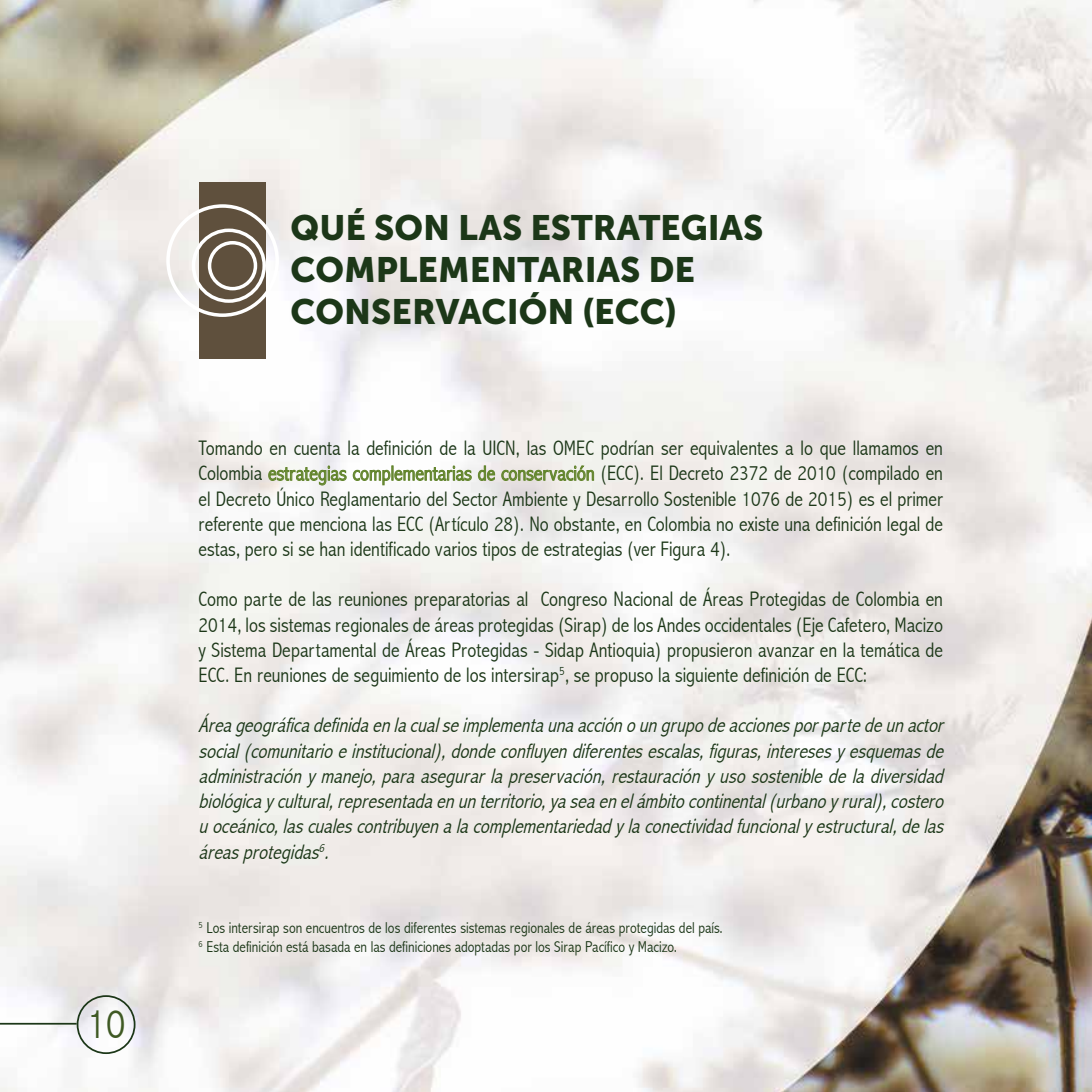
<style>
.page{position:relative;width:1092px;height:1092px;background:#fff}
.page>*{position:absolute;margin:0;border:0;box-sizing:border-box;transform-origin:0 0}
.t1{font:300 condensed 42px "Abadi";color:#3f5924}
.t2{font:35px/42px "Museo Sans 900";color:#1c3718}
.t3{font:300 condensed 21px/25.2px "Abadi";color:#1c3718;text-align:justify}
.t4{font:italic 300 condensed 21px/25.2px "Abadi";color:#1c3718;text-align:justify}
.t5{font:300 condensed 15.75px/18.9px "Abadi";color:#1c3718}
.s1{color:#63852d}
</style>
<div class="page">
<img style="left:0;top:0;width:1091px;height:1091px">
<div style="left:77px;top:995px;width:58px;height:58px;border:2px solid #1c3718;border-radius:50%"></div>
<hr style="left:0;top:1022px;width:77px;height:2px;background:#1c3718">
<div style="left:199px;top:182px;width:67px;height:176px;background:#5f503d"></div>
<div style="left:192px;top:228px;width:74px;height:75px;border:4px solid #fff;border-radius:50%"></div>
<div style="left:166px;top:204px;width:113px;height:113px;border:4px solid #fff;border-radius:50%"></div>
<div style="left:208px;top:241px;width:49px;height:49px;border:4px solid #fff;border-radius:50%"></div>
<svg style="left:268px;top:465px;width:227px;height:21px"></svg>
<svg style="left:501px;top:465px;width:93px;height:17px;background:#bec7a7"></svg>
<h1 class="t1" style="left:87px;top:999px;width:40px">10</h1>
<h2 class="t2" style="left:290px;top:207px;width:474px">QUÉ SON LAS ESTRATEGIAS<br>COMPLEMENTARIAS DE<br>CONSERVACIÓN (ECC)</h2>
<p class="t3" style="left:198px;top:435px;width:746px">Tomando en cuenta la definición de la UICN, las OMEC podrían ser equivalentes a lo que llamamos en Colombia <span class="s1">estrategias complementarias de conservación</span> (ECC). El Decreto 2372 de 2010 (compilado en el Decreto Único Reglamentario del Sector Ambiente y Desarrollo Sostenible 1076 de 2015) es el primer referente que menciona las ECC (Artículo 28). No obstante, en Colombia no existe una definición legal de estas, pero si se han identificado varios tipos de estrategias (ver Figura 4).</p>
<p class="t3" style="left:198px;top:586px;width:746px">Como parte de las reuniones preparatorias al Congreso Nacional de Áreas Protegidas de Colombia en 2014, los sistemas regionales de áreas protegidas (Sirap) de los Andes occidentales (Eje Cafetero, Macizo y Sistema Departamental de Áreas Protegidas - Sidap Antioquia) propusieron avanzar en la temática de ECC. En reuniones de seguimiento de los intersirap<sup>5</sup>, se propuso la siguiente definición de ECC:</p>
<p class="t4" style="left:198px;top:712px;width:751px">Áreageográficadefinidaenlacualseimplementaunaacciónoungrupodeaccionesporpartedeunactor social(comunitarioeinstitucional),dondeconfluyendiferentesescalas,figuras,interesesy esquemasde administracióny manejo,paraasegurarlapreservación,restauracióny usosostenibledeladiversidad biológicay cultural,representadaenunterritorio,yaseaenelámbitocontinental(urbanoy rural),costero uoceánico,lascualescontribuyenalacomplementariedady laconectividadfuncionaly estructural,delas áreasprotegidas<sup>6</sup>.</p>
<p class="t5" style="left:199px;top:918px;width:525px"><sup>5</sup> Los intersirap son encuentros de los diferentes sistemas regionales de áreas protegidas del país.<br><sup>6</sup> Esta definición está basada en las definiciones adoptadas por los Sirap Pacífico y Macizo.</p>
</div>
